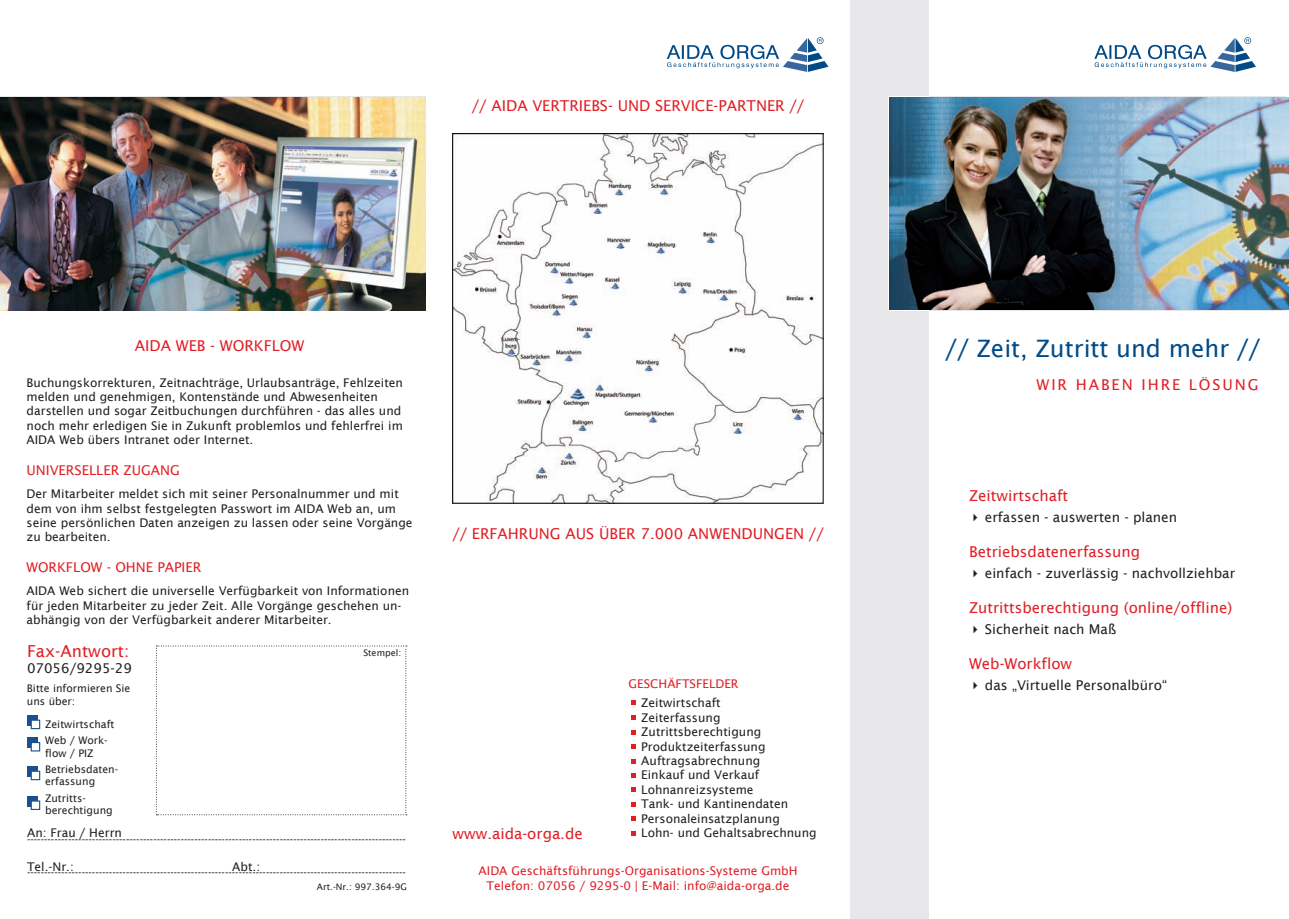
<style>
.page{position:relative;width:1289px;height:919px;background:#fff}
.page>*{position:absolute;margin:0;border:0;box-sizing:border-box;transform-origin:0 0}
.t1{font:24px "Lucida Sans";color:#004b87}
.t2{font:16.5px "Lucida Sans";color:#e01f26}
.t3{font:15px "Lucida Sans";color:#e01f26}
.t4{font:15px "Lucida Sans";letter-spacing:.13em;color:#e01f26}
.t5{font:13.5px "Lucida Sans";color:#231f20}
.t6{font:13.5px "Lucida Sans";color:#e01f26}
.t7{font:12px/14.4px "Lucida Sans";color:#231f20}
.t8{font:12px/14.4px "Lucida Sans";color:#e01f26;text-align:center}
.t9{font:10.5px/16.2px "Lucida Sans";color:#231f20}
.t10{font:9px "Lucida Sans";color:#231f20}
</style>
<div class="page">
<div style="left:850px;top:0;width:78px;height:918px;background:#e7e6e9"></div>
<svg style="left:1094px;top:37px;width:161px;height:35px"></svg>
<svg style="left:667px;top:37px;width:161px;height:35px"></svg>
<div style="left:888px;top:96px;width:40px;height:215px;background:#fff"></div>
<svg style="left:156px;top:645px;width:251px;height:170px"></svg>
<div style="left:28px;top:737px;width:10px;height:11px;background:#19508d"></div>
<div style="left:31px;top:742px;width:9px;height:8px;background:#fff"></div>
<div style="left:31px;top:742px;width:9px;height:9px;border:1px solid #19508d"></div>
<div style="left:28px;top:766px;width:10px;height:10px;background:#19508d"></div>
<div style="left:31px;top:771px;width:9px;height:8px;background:#fff"></div>
<div style="left:31px;top:770px;width:9px;height:10px;border:1px solid #19508d"></div>
<svg style="left:631px;top:700px;width:5px;height:5px"></svg>
<svg style="left:631px;top:715px;width:5px;height:4px"></svg>
<svg style="left:631px;top:730px;width:5px;height:4px"></svg>
<svg style="left:631px;top:744px;width:5px;height:4px"></svg>
<svg style="left:631px;top:759px;width:5px;height:4px"></svg>
<svg style="left:631px;top:773px;width:5px;height:4px"></svg>
<svg style="left:631px;top:787px;width:5px;height:5px"></svg>
<svg style="left:631px;top:802px;width:5px;height:5px"></svg>
<svg style="left:631px;top:816px;width:5px;height:5px"></svg>
<svg style="left:631px;top:831px;width:5px;height:4px"></svg>
<img style="left:454px;top:135px;width:367px;height:366px">
<div style="left:452px;top:133px;width:371px;height:370px;border:1px solid #000"></div>
<img style="left:889px;top:97px;width:399px;height:213px">
<div style="left:28px;top:715px;width:10px;height:10px;background:#19508d"></div>
<div style="left:31px;top:720px;width:9px;height:8px;background:#fff"></div>
<div style="left:31px;top:719px;width:9px;height:10px;border:1px solid #19508d"></div>
<img style="left:0;top:97px;width:425px;height:213px">
<div style="left:28px;top:796px;width:10px;height:10px;background:#19508d"></div>
<div style="left:31px;top:801px;width:9px;height:8px;background:#fff"></div>
<div style="left:31px;top:800px;width:9px;height:9px;border:1px solid #19508d"></div>
<p class="t3" style="left:472px;top:97px;width:334px">// AIDA VERTRIEBS- UND SERVICE-PARTNER //</p>
<p class="t3" style="left:135px;top:336px;width:171px">AIDA WEB - WORKFLOW</p>
<p class="t7" style="left:27px;top:375px;width:378px">Buchungskorrekturen, Zeitnachträge, Urlaubsanträge, Fehlzeiten melden und genehmigen, Kontenstände und Abwesenheiten darstellen und sogar Zeitbuchungen durchführen - das alles und noch mehr erledigen Sie in Zukunft problemlos und fehlerfrei im AIDA Web übers Intranet oder Internet.</p>
<p class="t6" style="left:27px;top:462px;width:155px">UNIVERSELLER ZUGANG</p>
<p class="t7" style="left:27px;top:486px;width:387px">Der Mitarbeiter meldet sich mit seiner Personalnummer und mit dem von ihm selbst festgelegten Passwort im AIDA Web an, um seine persönlichen Daten anzeigen zu lassen oder seine Vorgänge zu bearbeiten.</p>
<p class="t6" style="left:27px;top:559px;width:176px">WORKFLOW - OHNE PAPIER</p>
<p class="t7" style="left:27px;top:584px;width:384px">AIDA Web sichert die universelle Verfügbarkeit von Informationen für jeden Mitarbeiter zu jeder Zeit. Alle Vorgänge geschehen un&shy;abhängig von der Verfügbarkeit anderer Mitarbeiter.</p>
<h2 class="t2" style="left:27px;top:641px;width:104px">Fax-Antwort:</h2>
<p class="t5" style="left:27px;top:660px;width:106px">07056/9295-29</p>
<p class="t9" style="left:27px;top:681px;width:105px;line-height:12.6px">Bitte informieren Sie uns über:</p>
<p class="t9" style="left:45px;top:716px;width:71px">Zeitwirtschaft<br>Web / Work-</p>
<p class="t9" style="left:45px;top:744px;width:75px">flow / PIZ<br>Betriebsdaten-</p>
<p class="t9" style="left:45px;top:773px;width:52px">erfassung<br>Zutritts-</p>
<p class="t9" style="left:45px;top:802px;width:69px">berechtigung</p>
<p class="t7" style="left:27px;top:825px;width:97px">An: Frau / Herrn</p>
<p class="t9" style="left:27px;top:831px;width:380px">---------------------------------------------------------------------------------------------------------------</p>
<p class="t10" style="left:363px;top:647px;width:39px">Stempel:</p>
<p class="t7" style="left:27px;top:859px;width:48px">Tel.-Nr.:</p>
<p class="t7" style="left:232px;top:859px;width:29px">Abt.:</p>
<p class="t9" style="left:27px;top:864px;width:380px">---------------------------------------------------------------------------------------------------------------</p>
<p class="t10" style="left:317px;top:881px;width:91px">Art.-Nr.: 997.364-9G</p>
<p class="t3" style="left:452px;top:524px;width:373px">// ERFAHRUNG AUS ÜBER 7.000 ANWENDUNGEN //</p>
<p class="t8" style="left:628px;top:676px;width:111px">GESCHÄFTSFELDER</p>
<p class="t7" style="left:641px;top:695px;width:148px">Zeitwirtschaft<br>Zeiterfassung<br>Zutrittsberechtigung<br>Produktzeiterfassung<br>Auftragsabrechnung<br>Einkauf und Verkauf<br>Lohnanreizsysteme<br>Tank- und Kantinendaten<br>Personaleinsatzplanung</p>
<p class="t3" style="left:452px;top:825px;width:132px">www.aida-orga.de</p>
<p class="t7" style="left:641px;top:825px;width:177px">Lohn- und Gehaltsabrechnung</p>
<p class="t8" style="left:478px;top:863px;width:320px">AIDA Geschäftsführungs-Organisations-Systeme GmbH<br>Telefon: 07056 / 9295-0 | E-Mail: info@aida-orga.de</p>
<h1 class="t1" style="left:945px;top:334px;width:317px">// Zeit, Zutritt und mehr //</h1>
<p class="t4" style="left:1036px;top:376px;width:224px">WIR HABEN IHRE LÖSUNG</p>
<p class="t3" style="left:969px;top:487px;width:101px">Zeitwirtschaft</p>
<p class="t5" style="left:969px;top:509px;width:210px">✔ erfassen - auswerten - planen</p>
<p class="t3" style="left:969px;top:543px;width:173px">Betriebsdatenerfassung</p>
<p class="t5" style="left:969px;top:565px;width:267px">✔ einfach - zuverlässig - nachvollziehbar</p>
<p class="t3" style="left:969px;top:599px;width:265px">Zutrittsberechtigung (online/offline)</p>
<p class="t5" style="left:969px;top:621px;width:148px">✔ Sicherheit nach Maß</p>
<p class="t3" style="left:969px;top:655px;width:105px">Web-Workflow</p>
<p class="t5" style="left:969px;top:677px;width:199px">✔ das „Virtuelle Personalbüro“</p>
</div>
